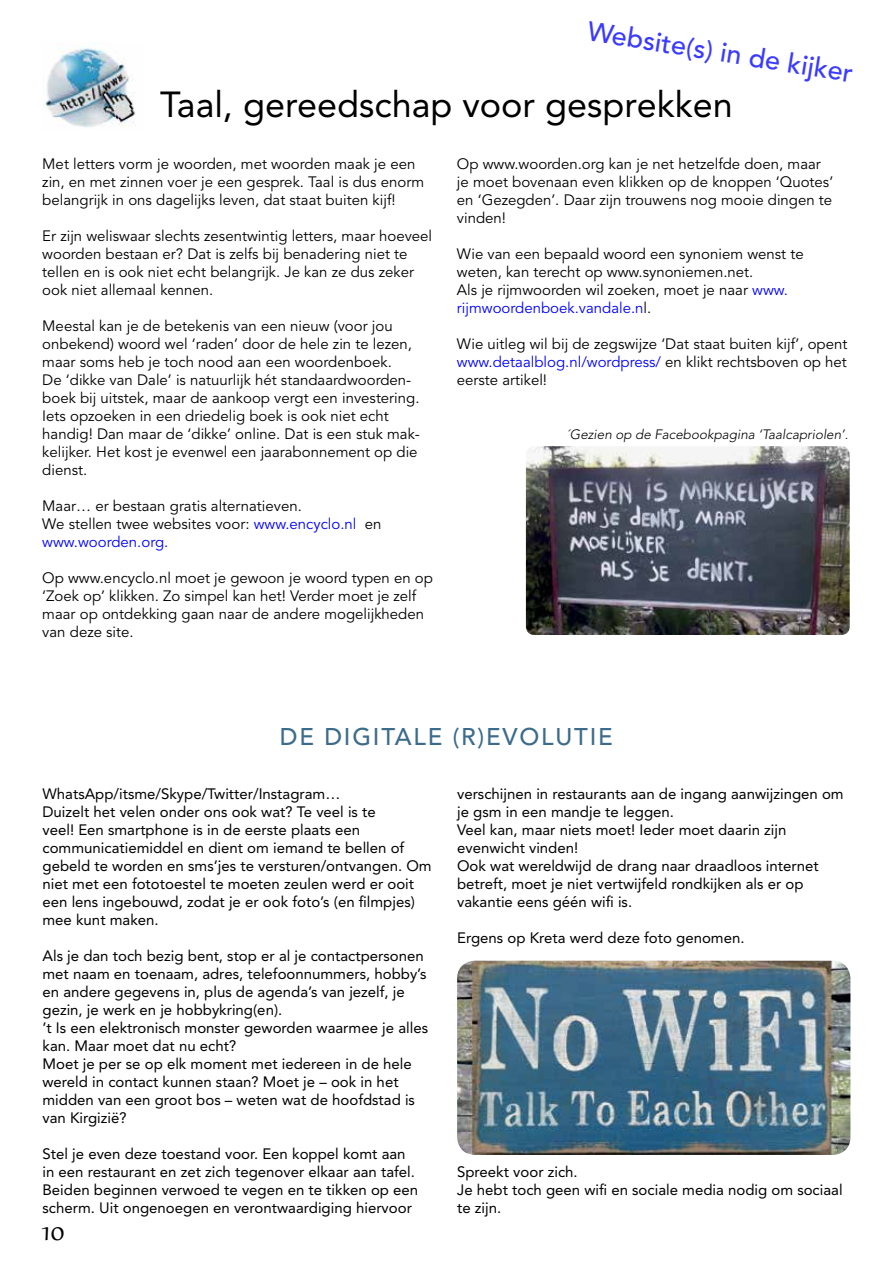
<style>
.page{position:relative;width:893px;height:1263px;background:#fff}
.page>*{position:absolute;margin:0;border:0;box-sizing:border-box;transform-origin:0 0}
.t1{font:36px "Avenir LT Std";color:#000}
.t2{font:36px "Gabriola";color:#000}
.t3{font:500 27px "Avenir LT Std";color:#3b3bff}
.t4{font:500 24px "Avenir LT Std";letter-spacing:.075em;color:#3c6c8b}
.t5{font:15px/18px "Avenir LT Std";color:#000}
.t6{font:15px/18px "Avenir LT Std";color:#000}
.t7{font:italic 300 13.5px "Avenir LT Std";color:#000}
.s1{color:#00f}
</style>
<div class="page">
<img style="left:43px;top:43px;width:93px;height:84px">
<img style="left:526px;top:446px;width:324px;height:189px">
<img style="left:457px;top:961px;width:393px;height:194px">
<h2 class="t3" style="left:590px;top:15px;width:270px;rotate:9deg">Website(s) in de kijker</h2>
<h1 class="t1" style="left:160px;top:83px;width:574px">Taal, gereedschap voor gesprekken</h1>
<p class="t5" style="left:42px;top:155px;width:384px">Met letters vorm je woorden, met woorden maak je een zin, en met zinnen voer je een gesprek. Taal is dus enorm belangrijk in ons dagelijks leven, dat staat buiten kijf!</p>
<p class="t5" style="left:42px;top:227px;width:391px">Er zijn weliswaar slechts zesentwintig letters, maar hoeveel woorden bestaan er? Dat is zelfs bij benadering niet te tellen en is ook niet echt belangrijk. Je kan ze dus zeker ook niet allemaal kennen.</p>
<p class="t5" style="left:42px;top:317px;width:379px">Meestal kan je de betekenis van een nieuw (voor jou onbekend) woord wel ‘raden’ door de hele zin te lezen, maar soms heb je toch nood aan een woordenboek.<br>De ‘dikke van Dale’ is natuurlijk hét standaardwoorden&shy;boek bij uitstek, maar de aankoop vergt een investering.<br>Iets opzoeken in een driedelig boek is ook niet echt handig! Dan maar de ‘dikke’ online. Dat is een stuk mak&shy;kelijker. Het kost je evenwel een jaarabonnement op die dienst.</p>
<p class="t5" style="left:42px;top:497px;width:341px">Maar… er bestaan gratis alternatieven.<br>We stellen twee websites voor: <span class="s1">www.encyclo.nl</span> en <span class="s1">www.woorden.org.</span></p>
<p class="t5" style="left:42px;top:569px;width:392px">Op www.encyclo.nl moet je gewoon je woord typen en op ‘Zoek op’ klikken. Zo simpel kan het! Verder moet je zelf maar op ontdekking gaan naar de andere mogelijkheden van deze site.</p>
<p class="t5" style="left:457px;top:155px;width:378px">Op www.woorden.org kan je net hetzelfde doen, maar je moet bovenaan even klikken op de knoppen ‘Quotes’ en ‘Gezegden’. Daar zijn trouwens nog mooie dingen te vinden!</p>
<p class="t5" style="left:457px;top:245px;width:348px">Wie van een bepaald woord een synoniem wenst te weten, kan terecht op www.synoniemen.net.<br>Als je rijmwoorden wil zoeken, moet je naar <span class="s1">www. rijmwoordenboek.vandale.n</span>l.</p>
<p class="t5" style="left:457px;top:335px;width:392px;text-align:justify">Wie uitleg wil bij de zegswijze ‘Dat staat buiten kijf’, opent <span class="s1">www.detaalblog.nl/wordpress/</span> en klikt rechtsboven op het eerste artikel!</p>
<p class="t7" style="left:567px;top:427px;width:283px">´Gezien op de Facebookpagina ‘Taalcapriolen’.</p>
<h3 class="t4" style="left:280px;top:722px;width:334px">DE DIGITALE (R)EVOLUTIE</h3>
<p class="t6" style="left:43px;top:784px;width:391px">WhatsApp/itsme/Skype/Twitter/Instagram…<br>Duizelt het velen onder ons ook wat? Te veel is te<br>veel! Een smartphone is in de eerste plaats een communicatiemiddel en dient om iemand te bellen of gebeld te worden en sms’jes te versturen/ontvangen. Om niet met een fototoestel te moeten zeulen werd er ooit een lens ingebouwd, zodat je er ook foto’s (en filmpjes) mee kunt maken.</p>
<p class="t6" style="left:43px;top:946px;width:387px">Als je dan toch bezig bent, stop er al je contactpersonen met naam en toenaam, adres, telefoonnummers, hobby’s en andere gegevens in, plus de agenda’s van jezelf, je gezin, je werk en je hobbykring(en).<br>’t Is een elektronisch monster geworden waarmee je alles kan. Maar moet dat nu echt?<br>Moet je per se op elk moment met iedereen in de hele wereld in contact kunnen staan? Moet je – ook in het midden van een groot bos – weten wat de hoofdstad is van Kirgizië?</p>
<p class="t6" style="left:43px;top:1144px;width:377px">Stel je even deze toestand voor. Een koppel komt aan in een restaurant en zet zich tegenover elkaar aan tafel.<br>Beiden beginnen verwoed te vegen en te tikken op een scherm. Uit ongenoegen en verontwaardiging hiervoor</p>
<h1 class="t2" style="left:42px;top:1207px;width:24px">10</h1>
<p class="t6" style="left:457px;top:784px;width:388px">verschijnen in restaurants aan de ingang aanwijzingen om je gsm in een mandje te leggen.<br>Veel kan, maar niets moet! Ieder moet daarin zijn evenwicht vinden!<br>Ook wat wereldwijd de drang naar draadloos internet betreft, moet je niet vertwijfeld rondkijken als er op vakantie eens géén wifi is.</p>
<p class="t6" style="left:457px;top:928px;width:289px">Ergens op Kreta werd deze foto genomen.</p>
<p class="t6" style="left:457px;top:1162px;width:387px">Spreekt voor zich.<br>Je hebt toch geen wifi en sociale media nodig om sociaal te zijn.</p>
</div>
